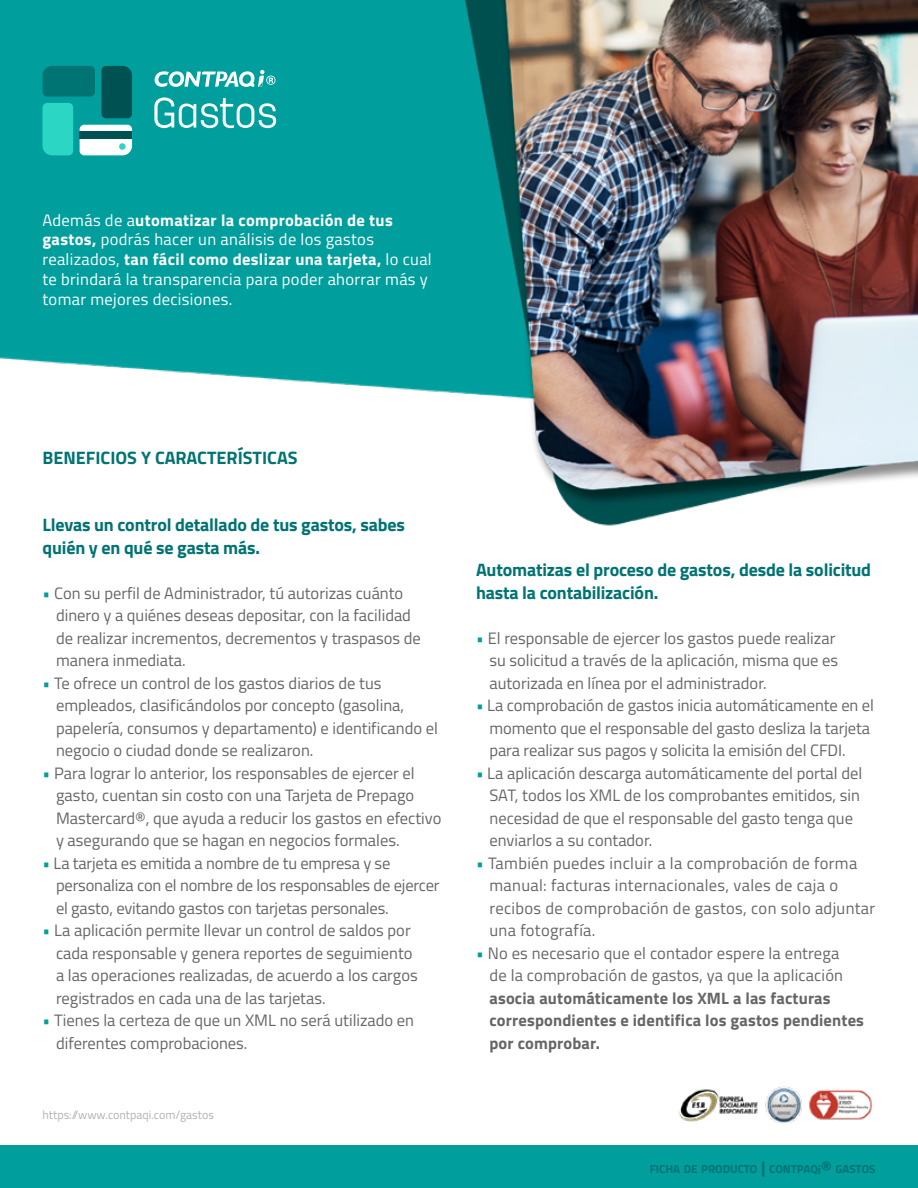
<style>
.page{position:relative;width:918px;height:1188px;background:#fff}
.page>*{position:absolute;margin:0;border:0;box-sizing:border-box;transform-origin:0 0}
.t1{font:700 18px/22.5px "Titillium Web";letter-spacing:-.01em;color:#007373}
.t2{font:16.5px/22.5px "Titillium Web";color:#666}
.t3{font:16.5px/19.8px "Titillium Web";letter-spacing:.02em;color:#fff}
.t4{font:16.5px/22.5px "Titillium Web";letter-spacing:.02em;color:#666}
.t5{font:700 16.5px/22.5px "Titillium Web";letter-spacing:.01em;color:#666}
.t6{font:12px "Titillium Web";color:#b3b2b2}
.t7{font:700 11.55px "Titillium Web";color:#007373}
.s1{font-weight:700}
.s2{color:#009e9c}
.s3{font-size:16.5px}
.s4{font-size:12.75px}
</style>
<div class="page">
<img style="left:0;top:0;width:918px;height:526px">
<div style="left:0;top:1145px;width:918px;height:43px;background:#009e9c"></div>
<img style="left:678px;top:1086px;width:194px;height:37px">
<svg style="left:154px;top:97px;width:122px;height:31px"></svg>
<svg style="left:154px;top:70px;width:121px;height:17px"></svg>
<svg style="left:80px;top:125px;width:52px;height:30px"></svg>
<div style="left:43px;top:103px;width:30px;height:52px;background:#2bd6c4"></div>
<div style="left:43px;top:66px;width:52px;height:31px;background:#007373"></div>
<div style="left:101px;top:66px;width:31px;height:52px;background:#005252"></div>
<div style="left:80px;top:131px;width:52px;height:8px;background:#005252"></div>
<div style="left:119px;top:143px;width:7px;height:7px;background:#2bd6c4;border-radius:50%"></div>
<p class="t3" style="left:43px;top:209px;width:391px">Además de a<span class="s1">utomatizar la comprobación de tus gastos,</span> podrás hacer un análisis de los gastos realizados, <span class="s1">tan fácil como deslizar una tarjeta,</span> lo cual te brindará la transparencia para poder ahorrar más y tomar mejores decisiones.</p>
<p class="t1" style="left:43px;top:446px;width:256px">BENEFICIOS Y CARACTERÍSTICAS</p>
<p class="t1" style="left:43px;top:513px;width:364px">Llevas un control detallado de tus gastos, sabes quién y en qué se gasta más.</p>
<p class="t2" style="left:56px;top:581px;width:366px;text-indent:-13px"><span class="s2">•</span> Con su perfil de Administrador, tú autorizas cuánto dinero y a quiénes deseas depositar, con la facilidad de realizar incrementos, decrementos y traspasos de manera inmediata.</p>
<p class="t2" style="left:56px;top:671px;width:383px;text-indent:-13px"><span class="s2">•</span> Te ofrece un control de los gastos diarios de tus empleados, clasificándolos por concepto (gasolina, papelería, consumos y departamento) e identificando el negocio o ciudad donde se realizaron.</p>
<p class="t2" style="left:56px;top:761px;width:387px;text-indent:-13px"><span class="s2">•</span> Para lograr lo anterior, los responsables de ejercer el gasto, cuentan sin costo con una Tarjeta de Prepago Mastercard®, que ayuda a reducir los gastos en efectivo y asegurando que se hagan en negocios formales.</p>
<p class="t2" style="left:56px;top:851px;width:385px;text-indent:-13px"><span class="s2">•</span> La tarjeta es emitida a nombre de tu empresa y se personaliza con el nombre de los responsables de ejercer el gasto, evitando gastos con tarjetas personales.</p>
<p class="t2" style="left:56px;top:918px;width:363px;text-indent:-13px"><span class="s2">•</span> La aplicación permite llevar un control de saldos por cada responsable y genera reportes de seguimiento a las operaciones realizadas, de acuerdo a los cargos registrados en cada una de las tarjetas.</p>
<p class="t2" style="left:56px;top:1008px;width:360px;text-indent:-13px"><span class="s2">•</span> Tienes la certeza de que un XML no será utilizado en diferentes comprobaciones.</p>
<p class="t6" style="left:43px;top:1106px;width:173px">https://www.contpaqi.com/gastos</p>
<p class="t1" style="left:476px;top:558px;width:397px">Automatizas el proceso de gastos, desde la solicitud hasta la contabilización.</p>
<p class="t2" style="left:490px;top:626px;width:350px;text-indent:-13px"><span class="s2">•</span> El responsable de ejercer los gastos puede realizar su solicitud a través de la aplicación, misma que es autorizada en línea por el administrador.</p>
<p class="t2" style="left:490px;top:693px;width:386px;text-indent:-13px"><span class="s2">•</span> La comprobación de gastos inicia automáticamente en el momento que el responsable del gasto desliza la tarjeta para realizar sus pagos y solicita la emisión del CFDI.</p>
<p class="t2" style="left:490px;top:761px;width:374px;text-indent:-13px"><span class="s2">•</span> La aplicación descarga automáticamente del portal del SAT, todos los XML de los comprobantes emitidos, sin necesidad de que el responsable del gasto tenga que enviarlos a su contador.</p>
<p class="t4" style="left:490px;top:851px;width:387px;text-indent:-13px"><span class="s2">•</span> También puedes incluir a la comprobación de forma manual: facturas internacionales, vales de caja o recibos de comprobación de gastos, con solo adjuntar una fotografía.</p>
<p class="t2" style="left:476px;top:941px;width:369px;text-align:right"><span class="s2">•</span> No es necesario que el contador espere la entrega de la comprobación de gastos, ya que la aplicación</p>
<p class="t5" style="left:490px;top:986px;width:376px">asocia automáticamente los XML a las facturas correspondientes e identifica los gastos pendientes por comprobar.</p>
<p class="t7" style="left:650px;top:1160px;width:227px">FICHA DE PRODUCTO <span class="s3">|</span> CONTPAQ<span class="s4">i</span><span class="s3">®</span> GASTOS</p>
</div>
